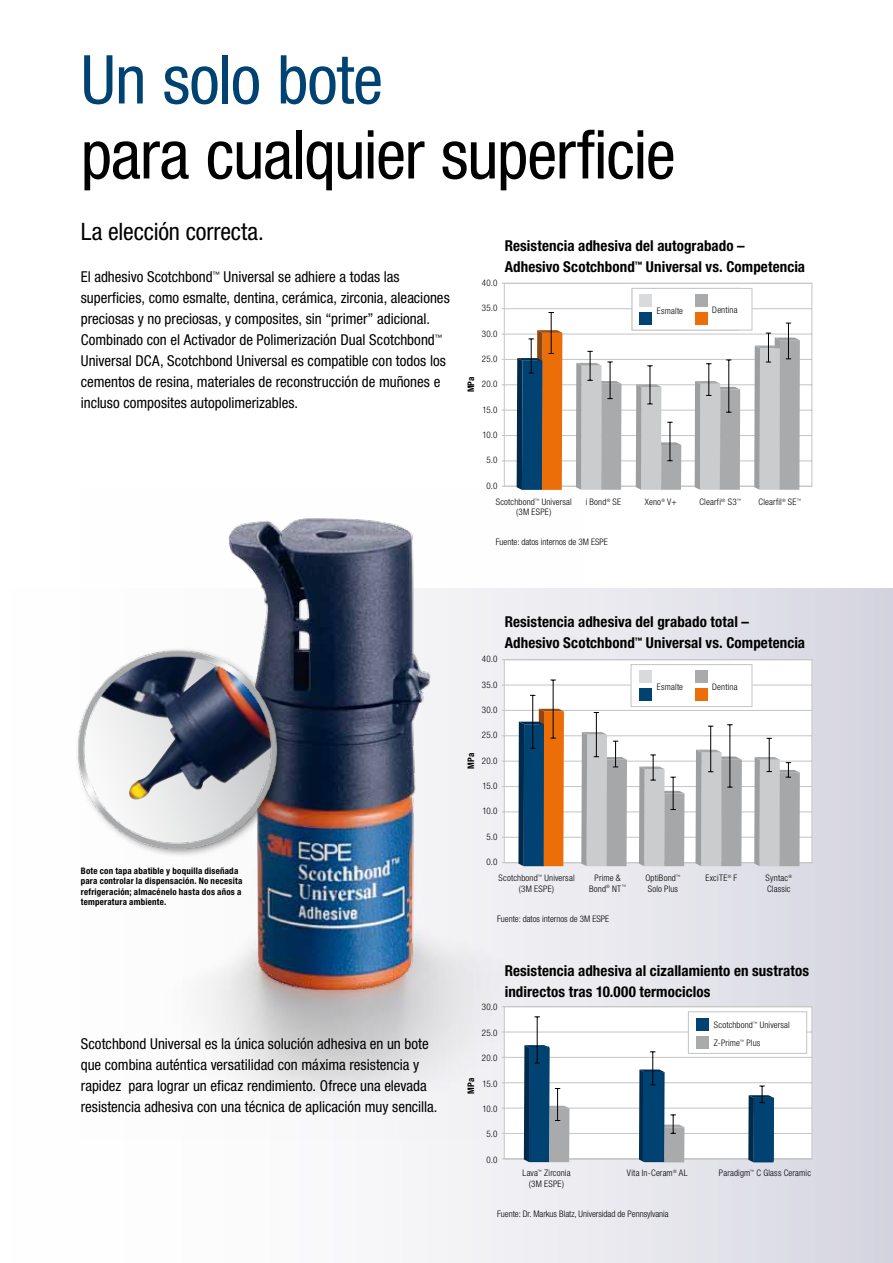
<style>
.page{position:relative;width:893px;height:1263px;background:#fff}
.page>*{position:absolute;margin:0;border:0;box-sizing:border-box;transform-origin:0 0}
.t1{font:condensed 67.5px "Helvetica Neue LT Std";letter-spacing:-.02em;color:#000}
.t2{font:condensed 67.5px "Helvetica Neue LT Std";letter-spacing:-.01em;color:#004272}
.t3{font:condensed 24px "Helvetica Neue LT Std";letter-spacing:-.005em;color:#000}
.t4{font:condensed 15px/21px "Helvetica Neue LT Std";color:#000}
.t5{font:700 condensed 15px/21px "Helvetica Neue LT Std";letter-spacing:.005em;color:#000}
.t6{font:300 condensed 10.05px "Helvetica Neue LT Pro";color:#000}
.t7{font:300 condensed 9px/10.5px "Helvetica Neue LT Std";letter-spacing:.015em;color:#000;text-align:center}
.t8{font:700 condensed 9px/10.5px "Helvetica Neue LT Std";letter-spacing:.025em;color:#000}
</style>
<div class="page">
<div style="left:0;top:589px;width:893px;height:674px;background:linear-gradient(to right,#fff,#dadae4)"></div>
<img style="left:81px;top:518px;width:502px;height:622px">
<div style="left:75px;top:647px;width:212px;height:211px;background:#000;opacity:.6"></div>
<img style="left:0;top:201px;width:1px;height:783px">
<svg style="left:502px;top:283px;width:311px;height:204px"></svg>
<hr style="left:502px;top:486px;width:310px;height:1px;background:#c6c7c8">
<hr style="left:502px;top:359px;width:310px;height:1px;background:#c6c7c8">
<hr style="left:502px;top:283px;width:310px;height:1px;background:#c6c7c8">
<hr style="left:650px;top:366px;width:1px;height:38px;background:#000">
<svg style="left:636px;top:384px;width:45px;height:106px"></svg>
<hr style="left:728px;top:360px;width:1px;height:52px;background:#000">
<hr style="left:708px;top:364px;width:1px;height:31px;background:#000">
<svg style="left:695px;top:381px;width:45px;height:109px;background:#b6b7b9"></svg>
<hr style="left:788px;top:323px;width:1px;height:36px;background:#000">
<svg style="left:754px;top:333px;width:46px;height:157px;background:#b8b9bb"></svg>
<svg style="left:576px;top:351px;width:45px;height:139px;background:#bebfc0"></svg>
<hr style="left:551px;top:312px;width:1px;height:41px;background:#000">
<svg style="left:517px;top:330px;width:45px;height:160px;background:#7d6149"></svg>
<hr style="left:531px;top:339px;width:1px;height:34px;background:#000">
<div style="left:632px;top:288px;width:120px;height:42px;background:#fff"></div>
<div style="left:631px;top:288px;width:121px;height:43px;border:1px solid #c6c7c8"></div>
<div style="left:695px;top:312px;width:13px;height:13px;background:#eb6e08"></div>
<div style="left:640px;top:312px;width:12px;height:13px;background:#004272"></div>
<div style="left:695px;top:294px;width:13px;height:13px;background:#a9aaac"></div>
<div style="left:640px;top:294px;width:12px;height:13px;background:#d9dadb"></div>
<svg style="left:502px;top:659px;width:311px;height:205px"></svg>
<hr style="left:769px;top:738px;width:1px;height:33px;background:#000">
<svg style="left:754px;top:757px;width:46px;height:109px;background:#b8b9bb"></svg>
<svg style="left:639px;top:754px;width:45px;height:112px"></svg>
<hr style="left:596px;top:712px;width:1px;height:45px;background:#000">
<svg style="left:581px;top:732px;width:46px;height:134px;background:#babcbd"></svg>
<hr style="left:553px;top:680px;width:1px;height:58px;background:#000">
<svg style="left:518px;top:709px;width:46px;height:157px;background:#745c46"></svg>
<hr style="left:532px;top:695px;width:1px;height:53px;background:#000">
<hr style="left:729px;top:725px;width:1px;height:62px;background:#000">
<hr style="left:710px;top:726px;width:1px;height:46px;background:#000">
<svg style="left:695px;top:750px;width:47px;height:116px;background:#b6b7b8"></svg>
<svg style="left:502px;top:1006px;width:311px;height:154px"></svg>
<svg style="left:524px;top:1045px;width:45px;height:117px"></svg>
<hr style="left:537px;top:1017px;width:1px;height:46px;background:#000">
<hr style="left:652px;top:1052px;width:1px;height:33px;background:#000">
<svg style="left:639px;top:1069px;width:45px;height:93px"></svg>
<svg style="left:748px;top:1086px;width:26px;height:76px;background:#24577d"></svg>
<div style="left:631px;top:664px;width:121px;height:42px;background:#fff"></div>
<div style="left:630px;top:664px;width:122px;height:43px;border:1px solid #c6c7c8"></div>
<div style="left:695px;top:688px;width:13px;height:13px;background:#eb6e08"></div>
<div style="left:639px;top:688px;width:12px;height:13px;background:#004272"></div>
<div style="left:695px;top:671px;width:13px;height:12px;background:#a9aaac"></div>
<div style="left:639px;top:671px;width:12px;height:12px;background:#d9dadb"></div>
<div style="left:688px;top:1012px;width:119px;height:41px;background:#fff"></div>
<div style="left:688px;top:1011px;width:119px;height:43px;border:1px solid #c6c7c8"></div>
<div style="left:696px;top:1018px;width:12px;height:13px;background:#004272"></div>
<div style="left:696px;top:1036px;width:12px;height:12px;background:#a9aaac"></div>
<img style="left:77px;top:649px;width:201px;height:201px">
<h1 class="t2" style="left:81px;top:41px;width:304px">Un solo bote</h1>
<h1 class="t1" style="left:81px;top:116px;width:596px">para cualquier superficie</h1>
<h2 class="t3" style="left:81px;top:218px;width:185px">La elección correcta.</h2>
<p class="t4" style="left:81px;top:266px;width:370px">El adhesivo Scotchbond<sup>™</sup> Universal se adhiere a todas las superficies, como esmalte, dentina, cerámica, zirconia, aleaciones preciosas y no preciosas, y composites, sin “primer” adicional.<br>Combinado con el Activador de Polimerización Dual Scotchbond<sup>™ </sup>Universal DCA, Scotchbond Universal es compatible con todos los cementos de resina, materiales de reconstrucción de muñones e incluso composites autopolimerizables.</p>
<p class="t5" style="left:505px;top:235px;width:302px">Resistencia adhesiva del autograbado –<br>Adhesivo Scotchbond<sup>™</sup> Universal vs. Competencia</p>
<p class="t7" style="left:657px;top:305px;width:28px">Esmalte</p>
<p class="t7" style="left:712px;top:305px;width:27px">Dentina</p>
<p class="t7" style="left:482px;top:277px;width:17px">40.0</p>
<p class="t7" style="left:482px;top:303px;width:17px">35.0</p>
<p class="t7" style="left:482px;top:328px;width:17px">30.0</p>
<p class="t7" style="left:482px;top:353px;width:17px">25.0</p>
<p class="t7" style="left:482px;top:379px;width:17px">20.0</p>
<p class="t7" style="left:482px;top:404px;width:17px">15.0</p>
<p class="t7" style="left:482px;top:429px;width:17px">10.0</p>
<p class="t7" style="left:486px;top:455px;width:13px">5.0</p>
<p class="t7" style="left:486px;top:480px;width:13px">0.0</p>
<p class="t6" style="left:656px;top:304px;width:28px">Enamel</p>
<p class="t6" style="left:705px;top:304px;width:29px">Dentine</p>
<p class="t8" style="left:466px;top:392px;width:18px;rotate:-90deg">MPa</p>
<p class="t7" style="left:496px;top:496px;width:78px">Scotchbond<sup>™</sup> Universal (3M ESPE)</p>
<p class="t7" style="left:586px;top:496px;width:37px">i Bond<sup>®</sup> SE</p>
<p class="t7" style="left:645px;top:496px;width:33px">Xeno<sup>®</sup> V+</p>
<p class="t7" style="left:699px;top:496px;width:43px">Clearfi<sup>l®</sup> S3<sup>™</sup></p>
<p class="t7" style="left:758px;top:496px;width:44px">Clearfil<sup>®</sup> SE<sup>™</sup></p>
<p class="t7" style="left:496px;top:537px;width:114px">Fuente: datos internos de 3M ESPE</p>
<p class="t8" style="left:81px;top:865px;width:163px">Bote con tapa abatible y boquilla diseñada para controlar la dispensación. No necesita refrigeración; almacénelo hasta dos años a temperatura ambiente.</p>
<p class="t4" style="left:81px;top:1033px;width:358px">Scotchbond Universal es la única solución adhesiva en un bote que combina auténtica versatilidad con máxima resistencia y rapidez para lograr un eficaz rendimiento. Ofrece una elevada resistencia adhesiva con una técnica de aplicación muy sencilla.</p>
<p class="t5" style="left:505px;top:611px;width:302px">Resistencia adhesiva del grabado total –<br>Adhesivo Scotchbond<sup>™</sup> Universal vs. Competencia</p>
<p class="t7" style="left:482px;top:654px;width:17px">40.0</p>
<p class="t7" style="left:482px;top:679px;width:17px">35.0</p>
<p class="t7" style="left:482px;top:704px;width:17px">30.0</p>
<p class="t7" style="left:482px;top:730px;width:17px">25.0</p>
<p class="t7" style="left:482px;top:755px;width:17px">20.0</p>
<p class="t7" style="left:482px;top:780px;width:17px">15.0</p>
<p class="t7" style="left:482px;top:806px;width:17px">10.0</p>
<p class="t7" style="left:486px;top:831px;width:13px">5.0</p>
<p class="t7" style="left:486px;top:856px;width:13px">0.0</p>
<p class="t8" style="left:466px;top:769px;width:18px;rotate:-90deg">MPa</p>
<p class="t7" style="left:657px;top:681px;width:28px">Esmalte</p>
<p class="t7" style="left:712px;top:681px;width:27px">Dentina</p>
<p class="t7" style="left:499px;top:873px;width:78px">Scotchbond<sup>™</sup> Universal (3M ESPE)</p>
<p class="t7" style="left:589px;top:873px;width:39px">Prime &amp;<br>Bond<sup>®</sup> NT<sup>™</sup></p>
<p class="t7" style="left:645px;top:873px;width:37px;text-align:left">OptiBond<sup>™<br></sup>Solo Plus</p>
<p class="t7" style="left:705px;top:873px;width:33px">ExciTE<sup>®</sup> F</p>
<p class="t7" style="left:766px;top:873px;width:28px;text-align:left">Syntac<sup>®<br></sup>Classic</p>
<p class="t7" style="left:497px;top:913px;width:114px">Fuente: datos internos de 3M ESPE</p>
<p class="t7" style="left:482px;top:1002px;width:17px">30.0</p>
<p class="t7" style="left:482px;top:1027px;width:17px">25.0</p>
<p class="t7" style="left:482px;top:1053px;width:17px">20.0</p>
<p class="t7" style="left:482px;top:1078px;width:17px">15.0</p>
<p class="t7" style="left:482px;top:1103px;width:17px">10.0</p>
<p class="t7" style="left:486px;top:1129px;width:13px">5.0</p>
<p class="t7" style="left:486px;top:1154px;width:13px">0.0</p>
<p class="t8" style="left:466px;top:1093px;width:18px;rotate:-90deg">MPa</p>
<p class="t5" style="left:505px;top:959px;width:306px">Resistencia adhesiva al cizallamiento en sustratos indirectos tras 10.000 termociclos</p>
<p class="t7" style="left:714px;top:1019px;width:78px">Scotchbond<sup>™</sup> Universal</p>
<p class="t7" style="left:714px;top:1037px;width:48px">Z-Prime<sup>™</sup> Plus</p>
<p class="t7" style="left:522px;top:1168px;width:50px">Lava<sup>™</sup> Zirconia (3M ESPE)</p>
<p class="t7" style="left:627px;top:1168px;width:62px">Vita In-Ceram<sup>®</sup> AL</p>
<p class="t7" style="left:719px;top:1168px;width:94px">Paradigm<sup>™</sup> C Glass Ceramic</p>
<p class="t7" style="left:497px;top:1208px;width:173px">Fuente: Dr. Markus Blatz, Universidad de Pennsylvania</p>
</div>
